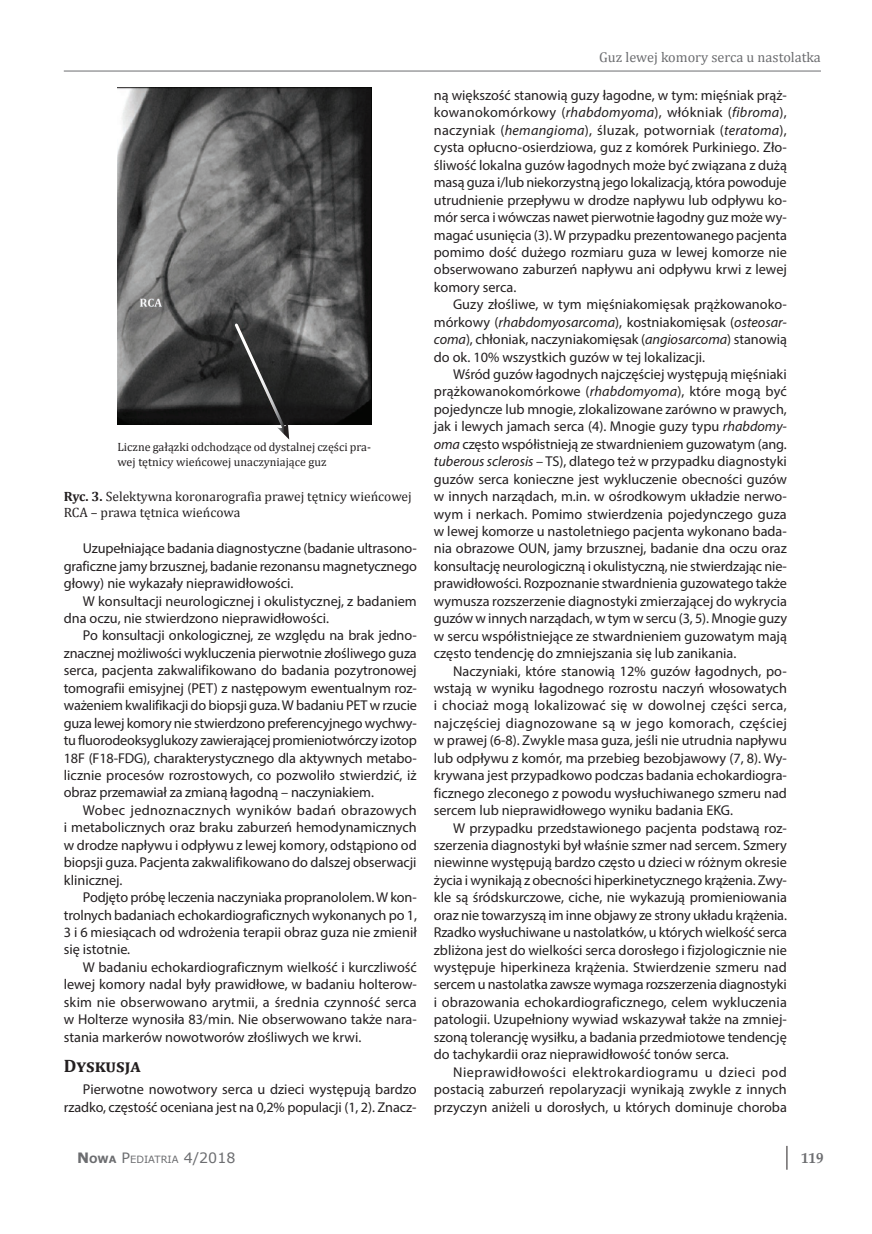
<style>
.page{position:relative;width:872px;height:1234px;background:#fff}
.page>*{position:absolute;margin:0;border:0;box-sizing:border-box;transform-origin:0 0}
.t1{font:700 18px "Cambria";color:#231f20}
.t2{font:700 15px "Palatino Linotype";color:#6c6d70}
.t3{font:14.25px/17.4px "Myriad Pro";color:#231f20;text-align:justify}
.t4{font:14.25px "Cambria";color:#6c6d70}
.t5{font:13.5px/16.5px "Cambria";color:#231f20}
.t6{font:12px/15px "Cambria";color:#231f20}
.t7{font:10.05px "Verdana";color:#6c6d70}
.s1{font-weight:700}
.s2{font-style:italic}
.s3{font-weight:700;font-size:14.25px}
.s4{font-size:14.25px}
</style>
<div class="page">
<hr style="left:64px;top:71px;width:757px;height:1px;background:#6c6d70">
<svg style="left:786px;top:1145px;width:1px;height:24px"></svg>
<img style="left:118px;top:87px;width:253px;height:337px">
<svg style="left:232px;top:321px;width:57px;height:118px;background:#494949"></svg>
<p class="t6" style="left:117px;top:439px;width:255px">Liczne gałązki odchodzące od dystalnej części pra&shy;wej tętnicy wieńcowej unaczyniające guz</p>
<p class="t5" style="left:64px;top:488px;width:349px"><span class="s1">Ryc. 3.</span> Selektywna koronarografia prawej tętnicy wieńcowej<br>RCA – prawa tętnica wieńcowa</p>
<p class="t3" style="left:64px;top:539px;width:355px;text-indent:19px">Uzupełniające badania diagnostyczne (badanie ultrasono&shy;graficzne jamy brzusznej, badanie rezonansu magnetycznego głowy) nie wykazały nieprawidłowości.</p>
<p class="t3" style="left:64px;top:591px;width:354px;text-indent:19px">W konsultacji neurologicznej i okulistycznej, z badaniem dna oczu, nie stwierdzono nieprawidłowości.</p>
<p class="t3" style="left:64px;top:626px;width:355px;text-indent:19px">Po konsultacji onkologicznej, ze względu na brak jedno&shy;znacznej możliwości wykluczenia pierwotnie złośliwego guza serca, pacjenta zakwalifikowano do badania pozytronowej tomografii emisyjnej (PET) z następowym ewentualnym roz&shy;ważeniem kwalifikacji do biopsji guza. W badaniu PET w rzucie guza lewej komory nie stwierdzono preferencyjnego wychwy&shy;tu fluorodeoksyglukozy zawierającej promieniotwórczy izotop 18F (F18-FDG), charakterystycznego dla aktywnych metabo&shy;licznie procesów rozrostowych, co pozwoliło stwierdzić, iż obraz przemawiał za zmianą łagodną – naczyniakiem.</p>
<p class="t3" style="left:64px;top:801px;width:354px;text-indent:19px">Wobec jednoznacznych wyników badań obrazowych i metabolicznych oraz braku zaburzeń hemodynamicznych w drodze napływu i odpływu z lewej komory, odstąpiono od biopsji guza. Pacjenta zakwalifikowano do dalszej obserwacji klinicznej.</p>
<p class="t3" style="left:64px;top:888px;width:355px;text-indent:19px">Podjęto próbę leczenia naczyniaka propranololem. W kon&shy;trolnych badaniach echokardiograficznych wykonanych po 1, 3 i 6 miesiącach od wdrożenia terapii obraz guza nie zmienił się istotnie.</p>
<p class="t3" style="left:64px;top:957px;width:354px;text-indent:19px">W badaniu echokardiograficznym wielkość i kurczliwość lewej komory nadal były prawidłowe, w badaniu holterow&shy;skim nie obserwowano arytmii, a średnia czynność serca w Holterze wynosiła 83/min. Nie obserwowano także nara&shy;stania markerów nowotworów złośliwych we krwi.</p>
<p class="t1" style="left:64px;top:1053px;width:78px">Dyskusja</p>
<p class="t3" style="left:64px;top:1080px;width:354px;text-align:right">Pierwotne nowotwory serca u dzieci występują bardzo rzadko, częstość oceniana jest na 0,2% populacji (1, 2). Znacz-</p>
<p class="t4" style="left:599px;top:49px;width:223px">Guz lewej komory serca u nastolatka</p>
<p class="t3" style="left:434px;top:86px;width:355px">ną większość stanowią guzy łagodne, w tym: mięśniak prąż&shy;kowanokomórkowy (<span class="s2">rhabdomyoma</span>), włókniak (<span class="s2">fibroma</span>), naczyniak (<span class="s2">hemangioma</span>), śluzak, potworniak (<span class="s2">teratoma</span>), cysta opłucno-osierdziowa, guz z komórek Purkiniego. Zło&shy;śliwość lokalna guzów łagodnych może być związana z dużą masą guza i/lub niekorzystną jego lokalizacją, która powoduje utrudnienie przepływu w drodze napływu lub odpływu ko&shy;mór serca i wówczas nawet pierwotnie łagodny guz może wy&shy;magać usunięcia (3). W przypadku prezentowanego pacjenta pomimo dość dużego rozmiaru guza w lewej komorze nie obserwowano zaburzeń napływu ani odpływu krwi z lewej komory serca.</p>
<p class="t3" style="left:434px;top:295px;width:354px;text-indent:19px">Guzy złośliwe, w tym mięśniakomięsak prążkowanoko&shy;mórkowy (<span class="s2">rhabdomyosarcoma</span>), kostniakomięsak (<span class="s2">osteosar&shy;coma</span>), chłoniak, naczyniakomięsak (<span class="s2">angiosarcoma</span>) stanowią do ok. 10% wszystkich guzów w tej lokalizacji.</p>
<p class="t3" style="left:434px;top:365px;width:355px;text-indent:19px">Wśród guzów łagodnych najczęściej występują mięśniaki prążkowanokomórkowe (<span class="s2">rhabdomyoma</span>), które mogą być pojedyncze lub mnogie, zlokalizowane zarówno w prawych, jak i lewych jamach serca (4). Mnogie guzy typu <span class="s2">rhabdomy&shy;oma</span> często współistnieją ze stwardnieniem guzowatym (ang. <span class="s2">tuberous sclerosis</span> – TS), dlatego też w przypadku diagnostyki guzów serca konieczne jest wykluczenie obecności guzów w innych narządach, m.in. w ośrodkowym układzie nerwo&shy;wym i nerkach. Pomimo stwierdzenia pojedynczego guza w lewej komorze u nastoletniego pacjenta wykonano bada&shy;nia obrazowe OUN, jamy brzusznej, badanie dna oczu oraz konsultację neurologiczną i okulistyczną, nie stwierdzając nie&shy;prawidłowości. Rozpoznanie stwardnienia guzowatego także wymusza rozszerzenie diagnostyki zmierzającej do wykrycia guzów w innych narządach, w tym w sercu (3, 5). Mnogie guzy w sercu współistniejące ze stwardnieniem guzowatym mają często tendencję do zmniejszania się lub zanikania.</p>
<p class="t3" style="left:434px;top:661px;width:355px;text-indent:19px">Naczyniaki, które stanowią 12% guzów łagodnych, po&shy;wstają w wyniku łagodnego rozrostu naczyń włosowatych i chociaż mogą lokalizować się w dowolnej części serca, najczęściej diagnozowane są w jego komorach, częściej w prawej (6-8). Zwykle masa guza, jeśli nie utrudnia napływu lub odpływu z komór, ma przebieg bezobjawowy (7, 8). Wy&shy;krywana jest przypadkowo podczas badania echokardiogra&shy;ficznego zleconego z powodu wysłuchiwanego szmeru nad sercem lub nieprawidłowego wyniku badania EKG.</p>
<p class="t3" style="left:434px;top:818px;width:355px;text-indent:19px">W przypadku przedstawionego pacjenta podstawą roz&shy;szerzenia diagnostyki był właśnie szmer nad sercem. Szmery niewinne występują bardzo często u dzieci w różnym okresie życia i wynikają z obecności hiperkinetycznego krążenia. Zwy&shy;kle są śródskurczowe, ciche, nie wykazują promieniowania oraz nie towarzyszą im inne objawy ze strony układu krążenia.<br>Rzadko wysłuchiwane u nastolatków, u których wielkość serca zbliżona jest do wielkości serca dorosłego i fizjologicznie nie występuje hiperkineza krążenia. Stwierdzenie szmeru nad sercem u nastolatka zawsze wymaga rozszerzenia diagnostyki i obrazowania echokardiograficznego, celem wykluczenia patologii. Uzupełniony wywiad wskazywał także na zmniej&shy;szoną tolerancję wysiłku, a badania przedmiotowe tendencję do tachykardii oraz nieprawidłowość tonów serca.</p>
<p class="t3" style="left:434px;top:1062px;width:354px;text-indent:19px">Nieprawidłowości elektrokardiogramu u dzieci pod postacią zaburzeń repolaryzacji wynikają zwykle z innych przyczyn aniżeli u dorosłych, u których dominuje choroba</p>
<p class="t7" style="left:77px;top:1152px;width:160px"><span class="s3">N</span><span class="s1">OWA</span> <span class="s4">P</span>EDIATRIA <span class="s4">4/2018</span></p>
<p class="t2" style="left:801px;top:1146px;width:24px">119</p>
</div>
